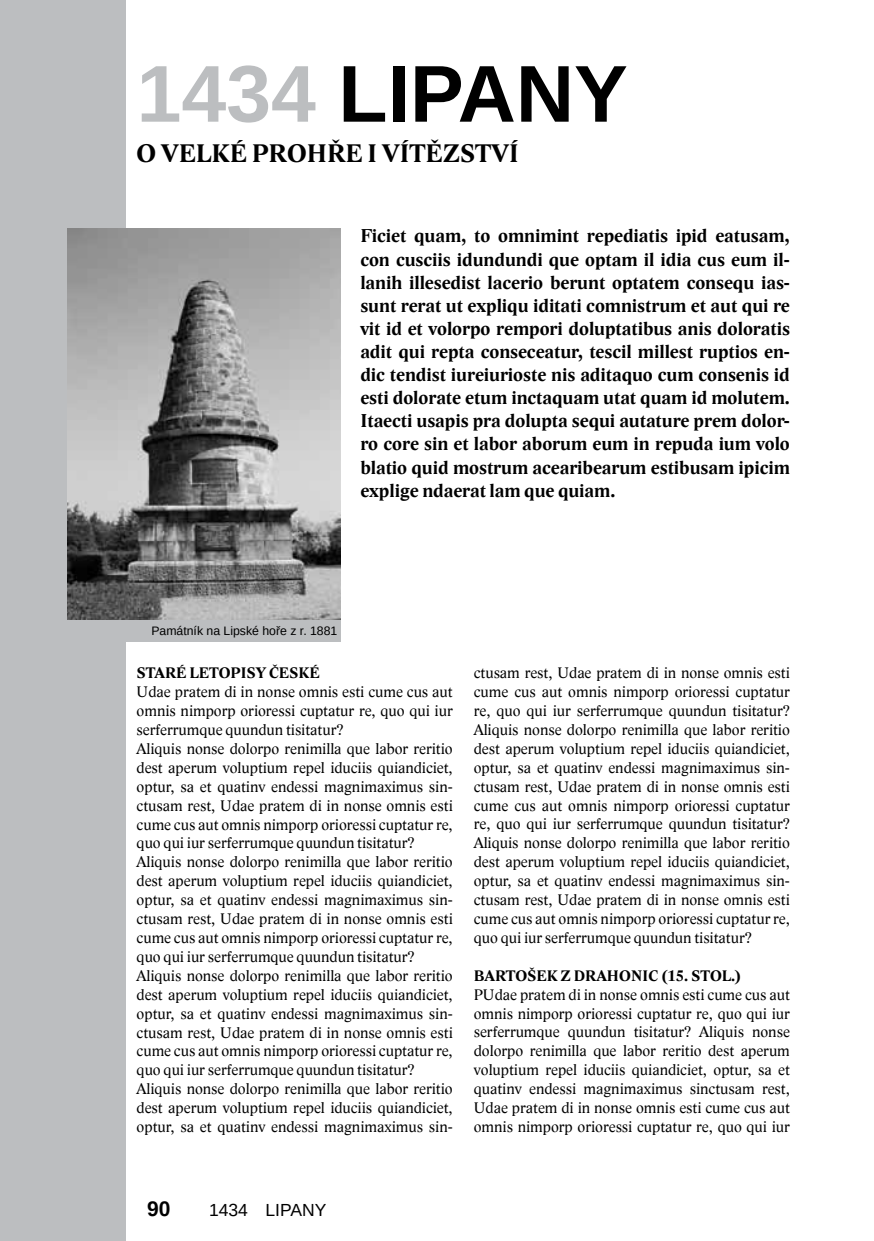
<style>
.page{position:relative;width:874px;height:1241px;background:#fff}
.page>*{position:absolute;margin:0;border:0;box-sizing:border-box;transform-origin:0 0}
.t1{font:700 80.5px "Arimo";color:#000}
.t2{font:700 26.25px "Lido STFCE";color:#000}
.t3{font:700 21px "Arimo";color:#000}
.t4{font:700 19.25px/23.1px "Lido STFCE";color:#000;text-align:justify}
.t5{font:17.5px "Arimo";color:#000}
.t6{font:15.75px/18.9px "Lido STFCE";color:#000;text-align:justify}
.t7{font:700 15.75px "Lido STFCE";color:#000}
.t8{font:12.25px "Arimo";color:#000}
.s1{color:#bcbec0}
</style>
<div class="page">
<div style="left:0;top:0;width:125px;height:1240px;background:#bcbec0"></div>
<img style="left:67px;top:229px;width:274px;height:391px">
<div style="left:63px;top:620px;width:278px;height:21px;background:#bcbec0"></div>
<h1 class="t1" style="left:136px;top:38px;width:492px"><span class="s1">1434</span> LIPANY</h1>
<h2 class="t2" style="left:136px;top:138px;width:383px">O velké pro hře I vítězství</h2>
<p class="t4" style="left:360px;top:225px;width:431px">Ficiet quam, to omnimint repediatis ipid eatusam, con cusciis idundundi que optam il idia cus eum il&shy;lanih illesedist lacerio berunt optatem consequ ias&shy;sunt rerat ut expliqu iditati comnistrum et aut qui re vit id et volorpo rempori doluptatibus anis doloratis adit qui repta conseceatur, tescil millest ruptios en&shy;dic tendist iureiurioste nis aditaquo cum consenis id esti dolorate etum inctaquam utat quam id molutem.<br>Itaecti usapis pra dolupta sequi autature prem dolor&shy;ro core sin et labor aborum eum in repuda ium volo blatio quid mostrum acearibearum estibusam ipicim explige ndaerat lam que quiam.</p>
<p class="t8" style="left:151px;top:623px;width:187px">Památník na Lipské hoře z r. 1881</p>
<p class="t7" style="left:136px;top:663px;width:184px">Staré leto pisy české</p>
<p class="t6" style="left:136px;top:682px;width:317px;text-align:left">Udae pratem di in nonse omnis esti cume cus aut omnis nimporp orioressi cuptatur re, quo qui iur serferrumque quundun tisitatur?<br>Aliquis nonse dolorpo renimilla que labor reritio dest aperum voluptium repel iduciis quiandiciet, optur, sa et quatinv endessi magnimaximus sin&shy;ctusam rest, Udae pratem di in nonse omnis esti cume cus aut omnis nimporp orioressi cuptatur re, quo qui iur serferrumque quundun tisitatur?<br>Aliquis nonse dolorpo renimilla que labor reritio dest aperum voluptium repel iduciis quiandiciet, optur, sa et quatinv endessi magnimaximus sin&shy;ctusam rest, Udae pratem di in nonse omnis esti cume cus aut omnis nimporp orioressi cuptatur re, quo qui iur serferrumque quundun tisitatur?<br>Aliquis nonse dolorpo renimilla que labor reritio dest aperum voluptium repel iduciis quiandiciet, optur, sa et quatinv endessi magnimaximus sin&shy;ctusam rest, Udae pratem di in nonse omnis esti cume cus aut omnis nimporp orioressi cuptatur re, quo qui iur serferrumque quundun tisitatur?<br>Aliquis nonse dolorpo renimilla que labor reritio dest aperum voluptium repel iduciis quiandiciet, optur, sa et quatinv endessi magnimaximus sin-</p>
<p class="t6" style="left:473px;top:663px;width:317px">ctusam rest, Udae pratem di in nonse omnis esti cume cus aut omnis nimporp orioressi cuptatur re, quo qui iur serferrumque quundun tisitatur?<br>Aliquis nonse dolorpo renimilla que labor reritio dest aperum voluptium repel iduciis quiandiciet, optur, sa et quatinv endessi magnimaximus sin&shy;ctusam rest, Udae pratem di in nonse omnis esti cume cus aut omnis nimporp orioressi cuptatur re, quo qui iur serferrumque quundun tisitatur?<br>Aliquis nonse dolorpo renimilla que labor reritio dest aperum voluptium repel iduciis quiandiciet, optur, sa et quatinv endessi magnimaximus sin&shy;ctusam rest, Udae pratem di in nonse omnis esti cume cus aut omnis nimporp orioressi cuptatur re, quo qui iur serferrumque quundun tisitatur?</p>
<p class="t7" style="left:473px;top:965px;width:269px">Barto šek z Drahonic (15. stol.)</p>
<p class="t6" style="left:473px;top:984px;width:317px">PUdae pratem di in nonse omnis esti cume cus aut omnis nimporp orioressi cuptatur re, quo qui iur serferrumque quundun tisitatur? Aliquis nonse dolorpo renimilla que labor reritio dest aperum voluptium repel iduciis quiandiciet, optur, sa et quatinv endessi magnimaximus sinctusam rest, Udae pratem di in nonse omnis esti cume cus aut omnis nimporp orioressi cuptatur re, quo qui iur</p>
<h3 class="t3" style="left:147px;top:1193px;width:25px">90</h3>
<p class="t5" style="left:209px;top:1198px;width:119px">1434 LIPANY</p>
</div>
